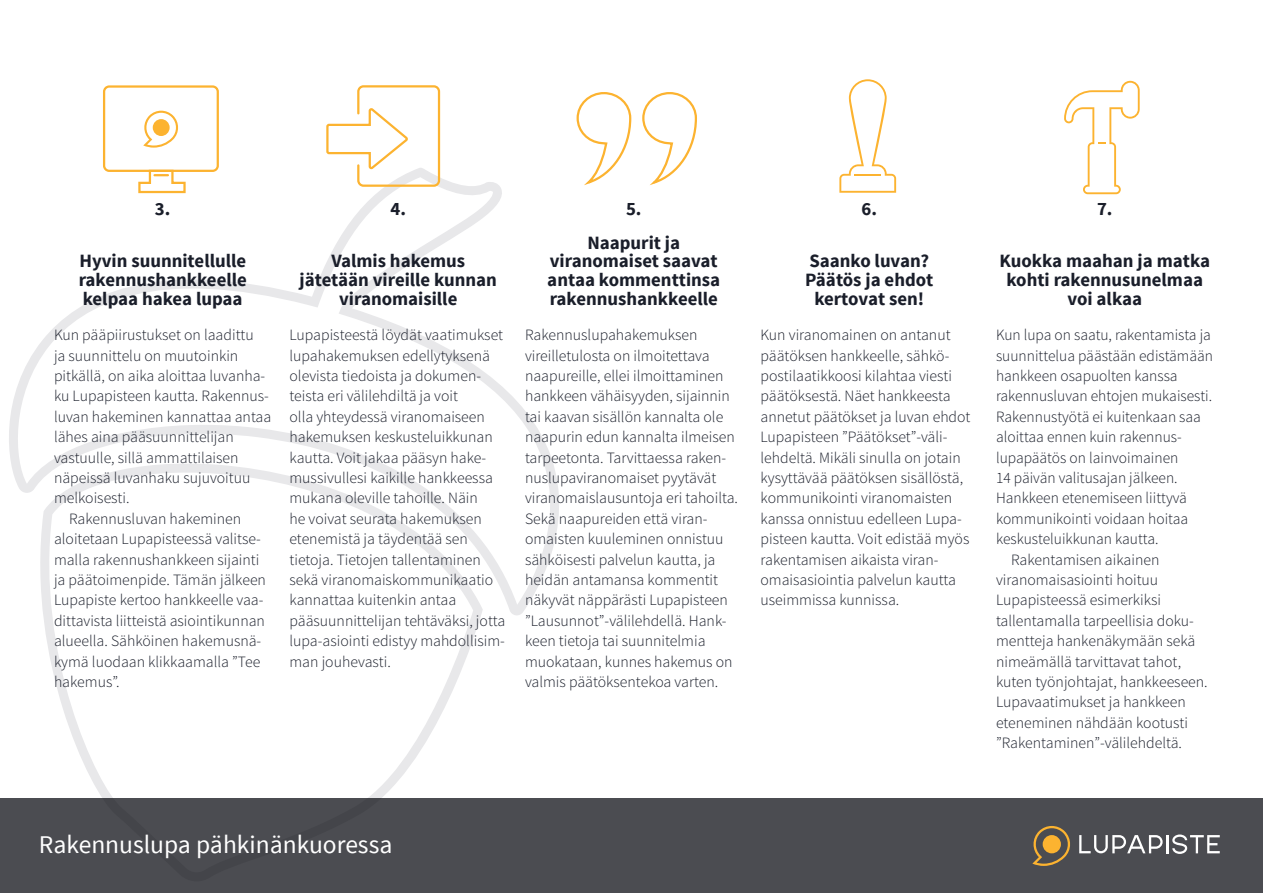
<style>
.page{position:relative;width:1263px;height:893px;background:#fff}
.page>*{position:absolute;margin:0;border:0;box-sizing:border-box;transform-origin:0 0}
.t1{font:25.5px "Source Sans Pro";color:#fff}
.t2{font:700 18.75px/18.8px "Source Sans Pro";color:#1a1e2a;text-align:center}
.t3{font:300 15.75px/20.4px "Source Sans Pro";color:#1a1e2a}
</style>
<div class="page">
<svg style="left:43px;top:615px;width:438px;height:183px"></svg>
<svg style="left:9px;top:168px;width:550px;height:447px"></svg>
<div style="left:0;top:798px;width:1263px;height:95px;background:#4b4c51"></div>
<svg style="left:1064px;top:81px;width:76px;height:113px"></svg>
<svg style="left:1079px;top:834px;width:141px;height:20px"></svg>
<svg style="left:1032px;top:826px;width:38px;height:40px"></svg>
<div style="left:1043px;top:835px;width:18px;height:18px;background:#fcb330;border-radius:50%"></div>
<svg style="left:325px;top:108px;width:84px;height:62px"></svg>
<div style="left:357px;top:85px;width:83px;height:102px;border:2px solid #fcb330;border-radius:5px"></div>
<svg style="left:839px;top:79px;width:57px;height:114px"></svg>
<div style="left:103px;top:85px;width:116px;height:87px;border:2px solid #fcb330;border-radius:5px"></div>
<svg style="left:143px;top:111px;width:35px;height:37px"></svg>
<div style="left:153px;top:119px;width:17px;height:17px;background:#fcb330;border-radius:50%"></div>
<svg style="left:137px;top:169px;width:50px;height:25px"></svg>
<svg style="left:642px;top:92px;width:55px;height:93px"></svg>
<svg style="left:576px;top:92px;width:56px;height:94px"></svg>
<p class="t2" style="left:155px;top:200px;width:17px">3.</p>
<p class="t2" style="left:79px;top:252px;width:170px;text-align:justify">Hyvin suunnitellulle rakennushankkeelle kelpaa hakea lupaa</p>
<p class="t3" style="left:54px;top:325px;width:201px">Kun pääpiirustukset on laadittu</p>
<p class="t3" style="left:54px;top:345px;width:186px">ja suunnittelu on muutoinkin</p>
<p class="t3" style="left:54px;top:366px;width:213px">pitkällä, on aika aloittaa luvanha-</p>
<p class="t3" style="left:54px;top:386px;width:217px">ku Lupapisteen kautta. Rakennus-</p>
<p class="t3" style="left:54px;top:406px;width:219px">luvan hakeminen kannattaa antaa</p>
<p class="t3" style="left:54px;top:427px;width:181px">lähes aina pääsuunnittelijan</p>
<p class="t3" style="left:54px;top:447px;width:186px">vastuulle, sillä ammattilaisen</p>
<p class="t3" style="left:54px;top:468px;width:198px">näpeissä luvanhaku sujuvoituu</p>
<p class="t3" style="left:54px;top:488px;width:77px">melkoisesti.</p>
<p class="t3" style="left:69px;top:508px;width:174px">Rakennusluvan hakeminen</p>
<p class="t3" style="left:54px;top:529px;width:208px">aloitetaan Lupapisteessä valitse-</p>
<p class="t3" style="left:54px;top:549px;width:207px">malla rakennushankkeen sijainti</p>
<p class="t3" style="left:54px;top:570px;width:213px">ja päätoimenpide. Tämän jälkeen</p>
<p class="t3" style="left:54px;top:590px;width:211px">Lupapiste kertoo hankkeelle vaa-</p>
<p class="t3" style="left:54px;top:610px;width:212px">dittavista liitteistä asiointikunnan</p>
<p class="t3" style="left:54px;top:631px;width:209px">alueella. Sähköinen hakemusnä-</p>
<p class="t3" style="left:54px;top:651px;width:208px">kymä luodaan klikkaamalla ”Tee</p>
<p class="t3" style="left:54px;top:672px;width:67px">hakemus”.</p>
<p class="t2" style="left:390px;top:200px;width:17px">4.</p>
<p class="t2" style="left:300px;top:252px;width:199px">Valmis hakemus jätetään vireille kunnan viranomaisille</p>
<p class="t3" style="left:289px;top:325px;width:217px">Lupapisteestä löydät vaatimukset lupahakemuksen edellytyksenä olevista tiedoista ja dokumen&shy;teista eri välilehdiltä ja voit<br>olla yhteydessä viranomaiseen hakemuksen keskusteluikkunan kautta. Voit jakaa pääsyn hake&shy;mussivullesi kaikille hankkeessa mukana oleville tahoille. Näin<br>he voivat seurata hakemuksen etenemistä ja täydentää sen tietoja. Tietojen tallentaminen sekä viranomaiskommunikaatio kannattaa kuitenkin antaa pääsuunnittelijan tehtäväksi, jotta lupa-asiointi edistyy mahdollisim&shy;man jouhevasti.</p>
<p class="t2" style="left:587px;top:192px;width:94px;line-height:33.8px">5.<br>Naapurit ja</p>
<p class="t2" style="left:547px;top:252px;width:174px;text-align:left">viranomaiset saavat antaa kommenttinsa rakennushankkeelle</p>
<p class="t3" style="left:525px;top:325px;width:214px">Rakennuslupahakemuksen vireilletulosta on ilmoitettava naapureille, ellei ilmoittaminen hankkeen vähäisyyden, sijainnin tai kaavan sisällön kannalta ole naapurin edun kannalta ilmeisen tarpeetonta. Tarvittaessa raken&shy;nuslupaviranomaiset pyytävät viranomaislausuntoja eri tahoilta.<br>Sekä naapureiden että viran&shy;omaisten kuuleminen onnistuu sähköisesti palvelun kautta, ja heidän antamansa kommentit näkyvät näppärästi Lupapisteen ”Lausunnot”-välilehdellä. Hank&shy;keen tietoja tai suunnitelmia muokataan, kunnes hakemus on valmis päätöksentekoa varten.</p>
<p class="t2" style="left:861px;top:200px;width:17px">6.</p>
<p class="t2" style="left:805px;top:252px;width:130px">Saanko luvan?<br>Päätös ja ehdot kertovat sen!</p>
<p class="t3" style="left:760px;top:325px;width:211px">Kun viranomainen on antanut päätöksen hankkeelle, sähkö&shy;postilaatikkoosi kilahtaa viesti päätöksestä. Näet hankkeesta annetut päätökset ja luvan ehdot<br>Lupapisteen ”Päätökset”-väli&shy;lehdeltä. Mikäli sinulla on jotain kysyttävää päätöksen sisällöstä, kommunikointi viranomaisten kanssa onnistuu edelleen Lupa&shy;pisteen kautta. Voit edistää myös rakentamisen aikaista viran&shy;omaisasiointia palvelun kautta useimmissa kunnissa.</p>
<p class="t2" style="left:1097px;top:200px;width:17px">7.</p>
<p class="t2" style="left:999px;top:252px;width:212px">Kuokka maahan ja matka kohti rakennusunelmaa voi alkaa</p>
<p class="t3" style="left:996px;top:325px;width:216px">Kun lupa on saatu, rakentamista ja</p>
<p class="t3" style="left:996px;top:345px;width:219px">suunnittelua päästään edistämään</p>
<p class="t3" style="left:996px;top:366px;width:183px">hankkeen osapuolten kanssa</p>
<p class="t3" style="left:996px;top:386px;width:218px">rakennusluvan ehtojen mukaisesti.</p>
<p class="t3" style="left:996px;top:406px;width:206px">Rakennustyötä ei kuitenkaan saa</p>
<p class="t3" style="left:996px;top:427px;width:187px">aloittaa ennen kuin rakennus-</p>
<p class="t3" style="left:996px;top:447px;width:184px">lupapäätös on lainvoimainen</p>
<p class="t3" style="left:996px;top:468px;width:183px">14 päivän valitusajan jälkeen.</p>
<p class="t3" style="left:996px;top:488px;width:192px">Hankkeen etenemiseen liittyvä</p>
<p class="t3" style="left:996px;top:508px;width:194px">kommunikointi voidaan hoitaa</p>
<p class="t3" style="left:996px;top:529px;width:164px">keskusteluikkunan kautta.</p>
<p class="t3" style="left:1011px;top:549px;width:150px">Rakentamisen aikainen</p>
<p class="t3" style="left:996px;top:570px;width:164px">viranomaisasiointi hoituu</p>
<p class="t3" style="left:996px;top:590px;width:167px">Lupapisteessä esimerkiksi</p>
<p class="t3" style="left:996px;top:610px;width:199px">tallentamalla tarpeellisia doku-</p>
<p class="t3" style="left:996px;top:631px;width:201px">mentteja hankenäkymään sekä</p>
<p class="t3" style="left:996px;top:651px;width:187px">nimeämällä tarvittavat tahot,</p>
<p class="t3" style="left:996px;top:672px;width:213px">kuten työnjohtajat, hankkeeseen.</p>
<p class="t3" style="left:996px;top:692px;width:191px">Lupavaatimukset ja hankkeen</p>
<p class="t3" style="left:996px;top:712px;width:194px">eteneminen nähdään kootusti</p>
<p class="t3" style="left:996px;top:733px;width:187px">”Rakentaminen”-välilehdeltä.</p>
<h1 class="t1" style="left:39px;top:829px;width:355px">Rakennuslupa pähkinänkuoressa</h1>
</div>
